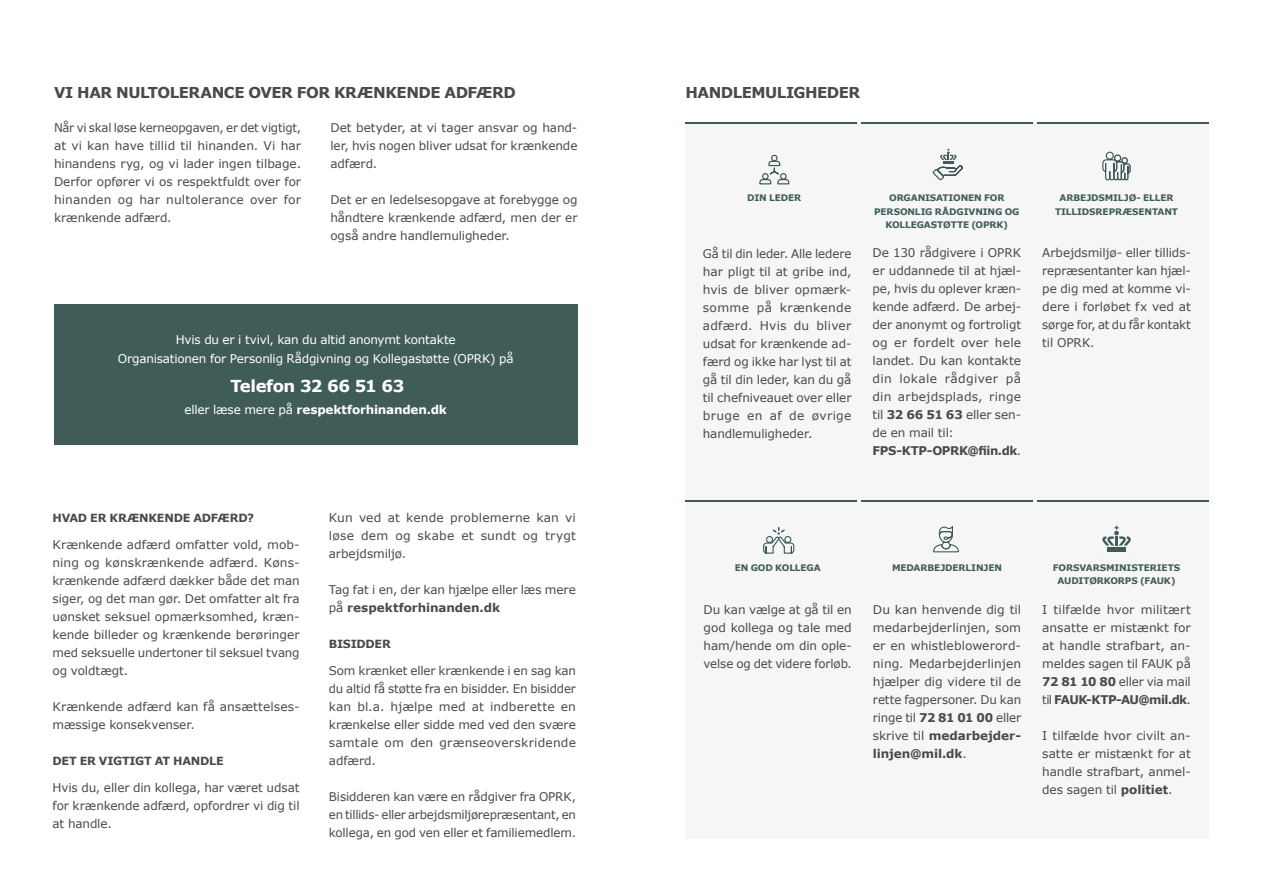
<style>
.page{position:relative;width:1263px;height:893px;background:#fff}
.page>*{position:absolute;margin:0;border:0;box-sizing:border-box;transform-origin:0 0}
.t1{font:700 16.5px "Verdana";letter-spacing:-.03em;color:#fff}
.t2{font:700 15px "Verdana";letter-spacing:-.035em;color:#4a4a49}
.t3{font:12px/18px "Verdana";letter-spacing:-.005em;color:#4a4a49;text-align:justify}
.t4{font:12px/19.5px "Verdana";letter-spacing:-.02em;color:#fff;text-align:center}
.t5{font:700 12px "Verdana";letter-spacing:-.015em;color:#fff}
.t6{font:700 11.25px "Verdana";letter-spacing:-.02em;color:#4a4a49}
.t7{font:700 9px/13.5px "Verdana";letter-spacing:-.015em;color:#3f5c59;text-align:center}
.s1{font-weight:400}
.s2{font-weight:700}
</style>
<div class="page">
<div style="left:54px;top:304px;width:523px;height:141px;background:#3f5c59"></div>
<div style="left:685px;top:122px;width:524px;height:717px;background:#f6f6f6"></div>
<svg style="left:763px;top:527px;width:32px;height:27px"></svg>
<svg style="left:933px;top:526px;width:26px;height:27px"></svg>
<hr style="left:685px;top:122px;width:172px;height:2px;background:#3f5c59">
<hr style="left:685px;top:500px;width:172px;height:1px;background:#3f5c59">
<hr style="left:861px;top:122px;width:172px;height:2px;background:#3f5c59">
<hr style="left:861px;top:500px;width:172px;height:1px;background:#3f5c59">
<hr style="left:1037px;top:500px;width:172px;height:1px;background:#3f5c59">
<hr style="left:1037px;top:122px;width:172px;height:2px;background:#3f5c59">
<hr style="left:1107px;top:547px;width:19px;height:4px;background:#3f5c59">
<svg style="left:1102px;top:526px;width:29px;height:19px"></svg>
<svg style="left:1102px;top:151px;width:29px;height:30px"></svg>
<div style="left:771px;top:155px;width:7px;height:6px;border:1px solid #3c5957;border-radius:50%"></div>
<svg style="left:759px;top:160px;width:31px;height:25px"></svg>
<svg style="left:932px;top:149px;width:31px;height:31px"></svg>
<p class="t2" style="left:54px;top:82px;width:463px">VI HAR NULTOLERANCE OVER FOR KRÆNKENDE ADFÆRD</p>
<p class="t2" style="left:685px;top:82px;width:176px">HANDLEMULIGHEDER</p>
<p class="t3" style="left:54px;top:118px;width:249px">Når vi skal løse kerneopgaven, er det vigtigt, at vi kan have tillid til hinanden. Vi har hinandens ryg, og vi lader ingen tilbage.<br>Derfor opfører vi os respektfuldt over for hinanden og har nultolerance over for krænkende adfærd.</p>
<p class="t3" style="left:330px;top:118px;width:249px">Det betyder, at vi tager ansvar og hand&shy;ler, hvis nogen bliver udsat for krænkende adfærd.</p>
<p class="t3" style="left:330px;top:190px;width:249px">Det er en ledelsesopgave at forebygge og håndtere krænkende adfærd, men der er også andre handlemuligheder.</p>
<p class="t4" style="left:118px;top:329px;width:397px">Hvis du er i tvivl, kan du altid anonymt kontakte<br>Organisationen for Personlig Rådgivning og Kollegastøtte (OPRK) på</p>
<h1 class="t1" style="left:230px;top:374px;width:175px">Telefon 32 66 51 63</h1>
<p class="t5" style="left:185px;top:401px;width:264px"><span class="s1">eller læse mere på</span> respektforhinanden.dk</p>
<p class="t6" style="left:52px;top:510px;width:203px">HVAD ER KRÆNKENDE ADFÆRD?</p>
<p class="t3" style="left:52px;top:536px;width:249px">Krænkende adfærd omfatter vold, mob&shy;ning og kønskrænkende adfærd. Køns&shy;krænkende adfærd dækker både det man siger, og det man gør. Det omfatter alt fra uønsket seksuel opmærksomhed, kræn&shy;kende billeder og krænkende berøringer med seksuelle undertoner til seksuel tvang og voldtægt.</p>
<p class="t3" style="left:52px;top:698px;width:249px">Krænkende adfærd kan få ansættelses&shy;mæssige konsekvenser.</p>
<p class="t6" style="left:52px;top:753px;width:173px">DET ER VIGTIGT AT HANDLE</p>
<p class="t3" style="left:52px;top:779px;width:249px">Hvis du, eller din kollega, har været udsat for krænkende adfærd, opfordrer vi dig til at handle.</p>
<p class="t3" style="left:329px;top:509px;width:249px">Kun ved at kende problemerne kan vi løse dem og skabe et sundt og trygt arbejdsmiljø.</p>
<p class="t3" style="left:329px;top:581px;width:249px">Tag fat i en, der kan hjælpe eller læs mere på <span class="s2">respektforhinanden.dk</span></p>
<p class="t6" style="left:329px;top:636px;width:64px">BISIDDER</p>
<p class="t3" style="left:329px;top:662px;width:249px">Som krænket eller krænkende i en sag kan du altid få støtte fra en bisidder. En bisidder kan bl.a. hjælpe med at indberette en krænkelse eller sidde med ved den svære samtale om den grænseoverskridende adfærd.</p>
<p class="t3" style="left:329px;top:788px;width:249px">Bisidderen kan være en rådgiver fra OPRK, en tillids- eller arbejdsmiljørepræsentant, en kollega, en god ven eller et familiemedlem.</p>
<p class="t7" style="left:747px;top:191px;width:55px">DIN LEDER</p>
<p class="t7" style="left:1055px;top:191px;width:124px">ARBEJDSMILJØ- ELLER<br>TILLIDSREPRÆSENTANT</p>
<p class="t7" style="left:874px;top:191px;width:147px">ORGANISATIONEN FOR<br>PERSONLIG RÅDGIVNING OG<br>KOLLEGASTØTTE (OPRK)</p>
<p class="t3" style="left:872px;top:244px;width:150px;text-align:left">De 130 rådgivere i OPRK er uddannede til at hjæl&shy;pe, hvis du oplever kræn&shy;kende adfærd. De arbej&shy;der anonymt og fortroligt og er fordelt over hele landet. Du kan kontakte din lokale rådgiver på din arbejdsplads, ringe til <span class="s2">32 66 51 63</span> eller sen&shy;de en mail til:<br><span class="s2">FPS-KTP-OPRK@fiin.dk</span>.</p>
<p class="t3" style="left:703px;top:245px;width:150px">Gå til din leder. Alle ledere har pligt til at gribe ind, hvis de bliver opmærk&shy;somme på krænkende adfærd. Hvis du bliver udsat for krænkende ad&shy;færd og ikke har lyst til at gå til din leder, kan du gå til chefniveauet over eller bruge en af de øvrige handlemuligheder.</p>
<p class="t3" style="left:1042px;top:244px;width:150px">Arbejdsmiljø- eller tillids&shy;repræsentanter kan hjæl&shy;pe dig med at komme vi&shy;dere i forløbet fx ved at sørge for, at du får kontakt til OPRK.</p>
<p class="t7" style="left:735px;top:561px;width:87px">EN GOD KOLLEGA</p>
<p class="t7" style="left:892px;top:561px;width:111px">MEDARBEJDERLINJEN</p>
<p class="t7" style="left:1053px;top:561px;width:129px">FORSVARSMINISTERIETS<br>AUDITØRKORPS (FAUK)</p>
<p class="t3" style="left:704px;top:600px;width:150px">Du kan vælge at gå til en god kollega og tale med ham/hende om din ople&shy;velse og det videre forløb.</p>
<p class="t3" style="left:873px;top:600px;width:150px">Du kan henvende dig til medarbejderlinjen, som er en whistleblowerord&shy;ning. Medarbejderlinjen hjælper dig videre til de rette fagpersoner. Du kan ringe til <span class="s2">72 81 01 00</span> eller skrive til <span class="s2">medarbejder&shy;linjen@mil.dk</span>.</p>
<p class="t3" style="left:1042px;top:600px;width:150px">I tilfælde hvor militært ansatte er mistænkt for at handle strafbart, an&shy;meldes sagen til FAUK på <span class="s2">72 81 10 80</span> eller via mail til <span class="s2">FAUK-KTP-AU@mil.dk</span>.</p>
<p class="t3" style="left:1042px;top:726px;width:150px">I tilfælde hvor civilt an&shy;satte er mistænkt for at handle strafbart, anmel&shy;des sagen til <span class="s2">politiet</span>.</p>
</div>
